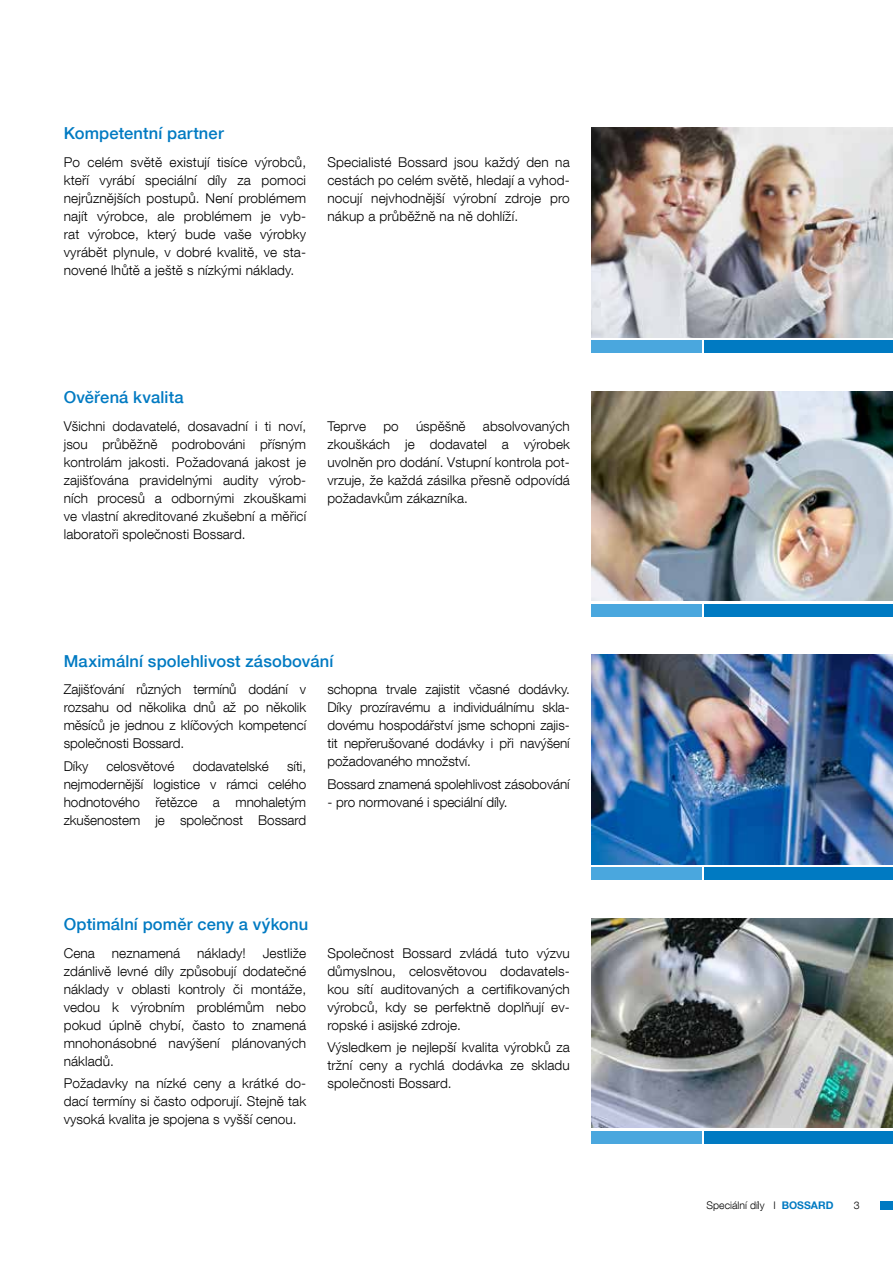
<style>
.page{position:relative;width:893px;height:1263px;background:#fff}
.page>*{position:absolute;margin:0;border:0;box-sizing:border-box;transform-origin:0 0}
.t1{font:500 16.5px "Helvetica Neue LT Com";letter-spacing:.01em;color:#007ac2}
.t2{font:300 13.5px/18px "Helvetica Neue LT Com";letter-spacing:.005em;color:#000;text-align:justify}
.t3{font:300 10.5px "Helvetica Neue LT Com";color:#000}
.s1{font-weight:700;color:#007ac2}
</style>
<div class="page">
<div style="left:880px;top:1201px;width:13px;height:9px;background:#007ac2"></div>
<img style="left:591px;top:128px;width:302px;height:209px">
<img style="left:591px;top:391px;width:302px;height:210px">
<img style="left:591px;top:655px;width:302px;height:209px">
<img style="left:591px;top:918px;width:302px;height:210px">
<div style="left:705px;top:340px;width:188px;height:13px;background:#007ac2"></div>
<div style="left:705px;top:604px;width:188px;height:13px;background:#007ac2"></div>
<div style="left:705px;top:867px;width:188px;height:13px;background:#007ac2"></div>
<div style="left:705px;top:1131px;width:188px;height:13px;background:#007ac2"></div>
<div style="left:591px;top:340px;width:111px;height:13px;background:#4aa7de"></div>
<div style="left:591px;top:604px;width:111px;height:13px;background:#4aa7de"></div>
<div style="left:591px;top:867px;width:111px;height:13px;background:#4aa7de"></div>
<div style="left:591px;top:1131px;width:111px;height:13px;background:#4aa7de"></div>
<p class="t1" style="left:64px;top:124px;width:162px">Kompetentní partner</p>
<p class="t2" style="left:64px;top:153px;width:244px">Po celém světě existují tisíce výrobců, kteří vyrábí speciální díly za pomoci nejrůznějších postupů. Není problémem najít výrobce, ale problémem je vyb&shy;rat výrobce, který bude vaše výrobky vyrábět plynule, v dobré kvalitě, ve sta&shy;novené lhůtě a ještě s nízkými náklady.</p>
<p class="t2" style="left:327px;top:153px;width:244px">Specialisté Bossard jsou každý den na cestách po celém světě, hledají a vyhod&shy;nocují nejvhodnější výrobní zdroje pro nákup a průběžně na ně dohlíží.</p>
<p class="t1" style="left:64px;top:387px;width:121px">Ověřená kvalita</p>
<p class="t2" style="left:64px;top:417px;width:244px">Všichni dodavatelé, dosavadní i ti noví, jsou průběžně podrobováni přísným kontrolám jakosti. Požadovaná jakost je zajišťována pravidelnými audity výrob&shy;ních procesů a odbornými zkouškami ve vlastní akreditované zkušební a měřicí laboratoři společnosti Bossard.</p>
<p class="t2" style="left:327px;top:416px;width:40px">Teprve</p>
<p class="t2" style="left:383px;top:416px;width:17px">po</p>
<p class="t2" style="left:416px;top:416px;width:51px">úspěšně</p>
<p class="t2" style="left:327px;top:416px;width:244px;text-indent:156px">absolvovaných zkouškách je dodavatel a výrobek uvolněn pro dodání. Vstupní kontrola pot&shy;vrzuje, že každá zásilka přesně odpovídá požadavkům zákazníka.</p>
<p class="t1" style="left:64px;top:651px;width:271px">Maximální spolehlivost zásobování</p>
<p class="t2" style="left:64px;top:680px;width:244px">Zajišťování různých termínů dodání v rozsahu od několika dnů až po několik měsíců je jednou z klíčových kompetencí společnosti Bossard.</p>
<p class="t2" style="left:64px;top:756px;width:26px">Díky</p>
<p class="t2" style="left:107px;top:756px;width:69px">celosvětové</p>
<p class="t2" style="left:193px;top:756px;width:78px">dodavatelské</p>
<p class="t2" style="left:327px;top:680px;width:244px">schopna trvale zajistit včasné dodávky.<br>Díky prozíravému a individuálnímu skla&shy;dovému hospodářství jsme schopni zajis&shy;tit nepřerušované dodávky i při navýšení požadovaného množství.</p>
<p class="t2" style="left:327px;top:774px;width:244px">Bossard znamená spolehlivost zásobování</p>
<p class="t2" style="left:327px;top:792px;width:182px">- pro normované i speciální díly.</p>
<p class="t2" style="left:64px;top:756px;width:244px;text-indent:223px">síti, nejmodernější logistice v rámci celého hodnotového řetězce a mnohaletým zkušenostem je společnost Bossard</p>
<p class="t1" style="left:64px;top:914px;width:246px">Optimální poměr ceny a výkonu</p>
<p class="t2" style="left:64px;top:944px;width:244px">Cena neznamená náklady! Jestliže zdánlivě levné díly způsobují dodatečné náklady v oblasti kontroly či montáže, vedou k výrobním problémům nebo pokud úplně chybí, často to znamená mnohonásobné navýšení plánovaných nákladů.</p>
<p class="t2" style="left:64px;top:1074px;width:244px">Požadavky na nízké ceny a krátké do&shy;dací termíny si často odporují. Stejně tak vysoká kvalita je spojena s vyšší cenou.</p>
<p class="t2" style="left:327px;top:944px;width:244px">Společnost Bossard zvládá tuto výzvu důmyslnou, celosvětovou dodavatels&shy;kou sítí auditovaných a certifikovaných výrobců, kdy se perfektně doplňují ev&shy;ropské i asijské zdroje.</p>
<p class="t2" style="left:327px;top:1038px;width:244px">Výsledkem je nejlepší kvalita výrobků za tržní ceny a rychlá dodávka ze skladu společnosti Bossard.</p>
<p class="t3" style="left:707px;top:1199px;width:128px">Speciální díly I <span class="s1">BOSSARD</span></p>
<p class="t3" style="left:854px;top:1199px;width:7px">3</p>
</div>
